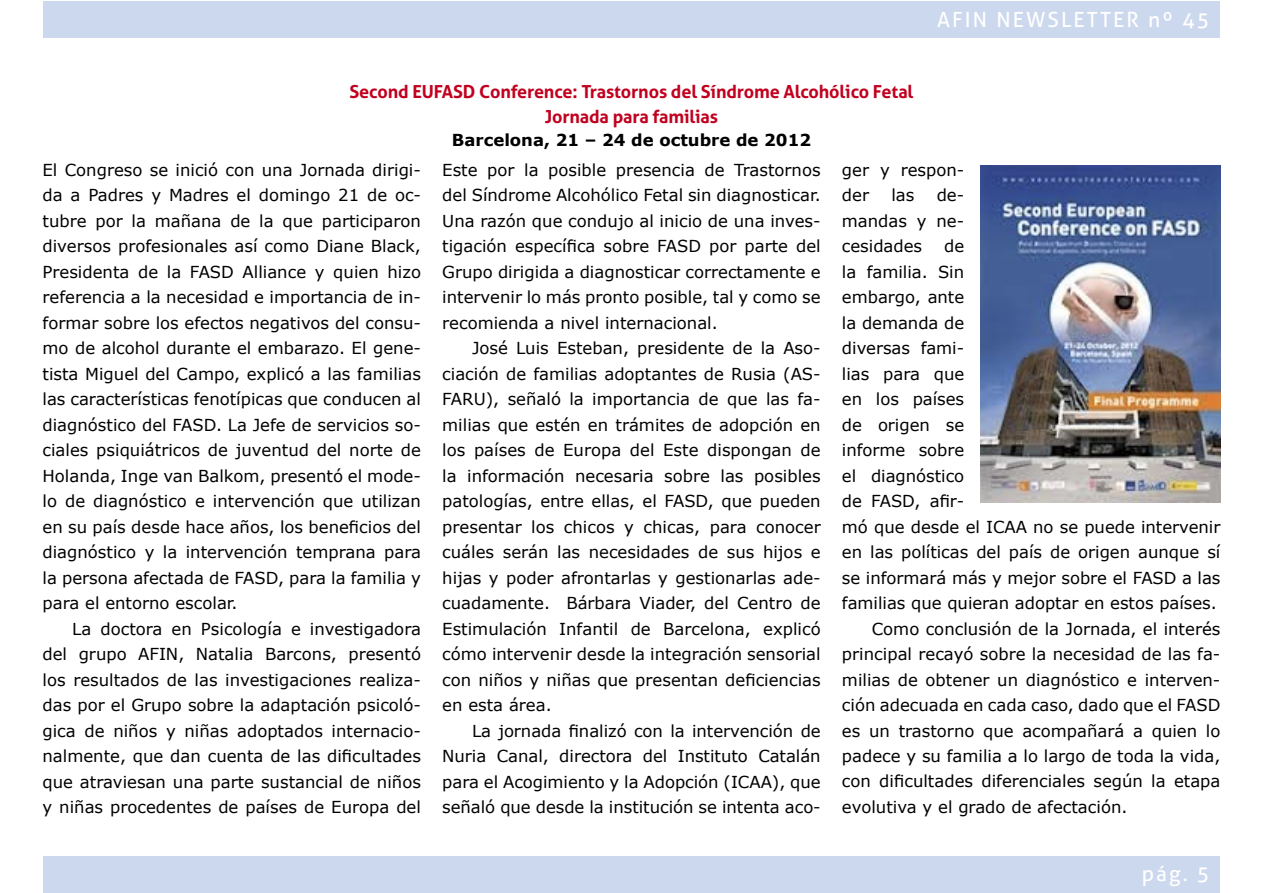
<style>
.page{position:relative;width:1263px;height:893px;background:#fff}
.page>*{position:absolute;margin:0;border:0;box-sizing:border-box;transform-origin:0 0}
.t1{font:21px "Aller";letter-spacing:.1em;color:#fff}
.t2{font:700 18px/25.5px "Aller";letter-spacing:-.01em;color:#c1001f;text-align:center}
.t3{font:16.5px/25.5px "Verdana";color:#000;text-align:justify}
.t4{font:700 16.5px "Verdana";color:#000}
</style>
<div class="page">
<div style="left:43px;top:1px;width:1177px;height:37px;background:#ccd8ed"></div>
<div style="left:43px;top:856px;width:1177px;height:37px;background:#ccd8ed"></div>
<img style="left:980px;top:165px;width:240px;height:338px">
<p class="t2" style="left:350px;top:79px;width:565px">Second EUFASD Conference: Trastornos del Síndrome Alcohólico Fetal<br>Jornada para familias</p>
<p class="t4" style="left:452px;top:129px;width:361px">Barcelona, 21 – 24 de octubre de 2012</p>
<p class="t1" style="left:937px;top:7px;width:274px">AFIN NEWSLETTER nº 45</p>
<p class="t3" style="left:43px;top:157px;width:380px">El Congreso se inició con una Jornada dirigi&shy;da a Padres y Madres el domingo 21 de oc&shy;tubre por la mañana de la que participaron diversos profesionales así como Diane Black, Presidenta de la FASD Alliance y quien hizo referencia a la necesidad e importancia de in&shy;formar sobre los efectos negativos del consu&shy;mo de alcohol durante el embarazo. El gene&shy;tista Miguel del Campo, explicó a las familias las características fenotípicas que conducen al diagnóstico del FASD. La Jefe de servicios so&shy;ciales psiquiátricos de juventud del norte de Holanda, Inge van Balkom, presentó el mode&shy;lo de diagnóstico e intervención que utilizan en su país desde hace años, los beneficios del diagnóstico y la intervención temprana para la persona afectada de FASD, para la familia y para el entorno escolar.</p>
<p class="t3" style="left:43px;top:616px;width:380px;text-indent:30px">La doctora en Psicología e investigadora del grupo AFIN, Natalia Barcons, presentó los resultados de las investigaciones realiza&shy;das por el Grupo sobre la adaptación psicoló&shy;gica de niños y niñas adoptados internacio&shy;nalmente, que dan cuenta de las dificultades que atraviesan una parte sustancial de niños y niñas procedentes de países de Europa del</p>
<p class="t3" style="left:442px;top:157px;width:380px">Este por la posible presencia de Trastornos del Síndrome Alcohólico Fetal sin diagnosticar.<br>Una razón que condujo al inicio de una inves&shy;tigación específica sobre FASD por parte del Grupo dirigida a diagnosticar correctamente e intervenir lo más pronto posible, tal y como se recomienda a nivel internacional.</p>
<p class="t3" style="left:442px;top:336px;width:380px;text-indent:30px">José Luis Esteban, presidente de la Aso&shy;ciación de familias adoptantes de Rusia (AS-FARU), señaló la importancia de que las fa&shy;milias que estén en trámites de adopción en los países de Europa del Este dispongan de la información necesaria sobre las posibles patologías, entre ellas, el FASD, que pueden presentar los chicos y chicas, para conocer cuáles serán las necesidades de sus hijos e hijas y poder afrontarlas y gestionarlas ade&shy;cuadamente. Bárbara Viader, del Centro de Estimulación Infantil de Barcelona, explicó cómo intervenir desde la integración sensorial con niños y niñas que presentan deficiencias en esta área.</p>
<p class="t3" style="left:442px;top:718px;width:380px;text-indent:30px">La jornada finalizó con la intervención de Nuria Canal, directora del Instituto Catalán para el Acogimiento y la Adopción (ICAA), que señaló que desde la institución se intenta aco-</p>
<p class="t3" style="left:842px;top:157px;width:124px">ger y respon&shy;der</p>
<p class="t3" style="left:842px;top:183px;width:124px;text-indent:95px">de&shy;mandas y ne&shy;cesidades</p>
<p class="t3" style="left:891px;top:183px;width:24px">las</p>
<p class="t3" style="left:944px;top:234px;width:22px">de</p>
<p class="t3" style="left:842px;top:259px;width:124px">la familia. Sin</p>
<p class="t3" style="left:842px;top:285px;width:124px">embargo, ante</p>
<p class="t3" style="left:842px;top:310px;width:124px">la demanda de</p>
<p class="t3" style="left:842px;top:336px;width:124px">diversas fami-</p>
<p class="t3" style="left:842px;top:361px;width:124px">lias para que</p>
<p class="t3" style="left:842px;top:387px;width:124px">en los países</p>
<p class="t3" style="left:842px;top:412px;width:124px">de origen se</p>
<p class="t3" style="left:842px;top:438px;width:124px">informe sobre</p>
<p class="t3" style="left:842px;top:463px;width:124px">el diagnóstico</p>
<p class="t3" style="left:842px;top:489px;width:124px">de FASD, afir-</p>
<p class="t3" style="left:842px;top:514px;width:380px">mó que desde el ICAA no se puede intervenir</p>
<p class="t3" style="left:842px;top:539px;width:380px">en las políticas del país de origen aunque sí</p>
<p class="t3" style="left:842px;top:565px;width:380px">se informará más y mejor sobre el FASD a las</p>
<p class="t3" style="left:842px;top:590px;width:376px">familias que quieran adoptar en estos países.</p>
<p class="t3" style="left:872px;top:616px;width:350px">Como conclusión de la Jornada, el interés</p>
<p class="t3" style="left:842px;top:641px;width:380px">principal recayó sobre la necesidad de las fa-</p>
<p class="t3" style="left:842px;top:667px;width:380px">milias de obtener un diagnóstico e interven-</p>
<p class="t3" style="left:842px;top:692px;width:380px">ción adecuada en cada caso, dado que el FASD</p>
<p class="t3" style="left:842px;top:718px;width:380px">es un trastorno que acompañará a quien lo</p>
<p class="t3" style="left:842px;top:743px;width:380px">padece y su familia a lo largo de toda la vida,</p>
<p class="t3" style="left:842px;top:769px;width:380px">con dificultades diferenciales según la etapa</p>
<p class="t3" style="left:842px;top:794px;width:287px">evolutiva y el grado de afectación.</p>
<p class="t1" style="left:1142px;top:861px;width:69px">pág. 5</p>
</div>
